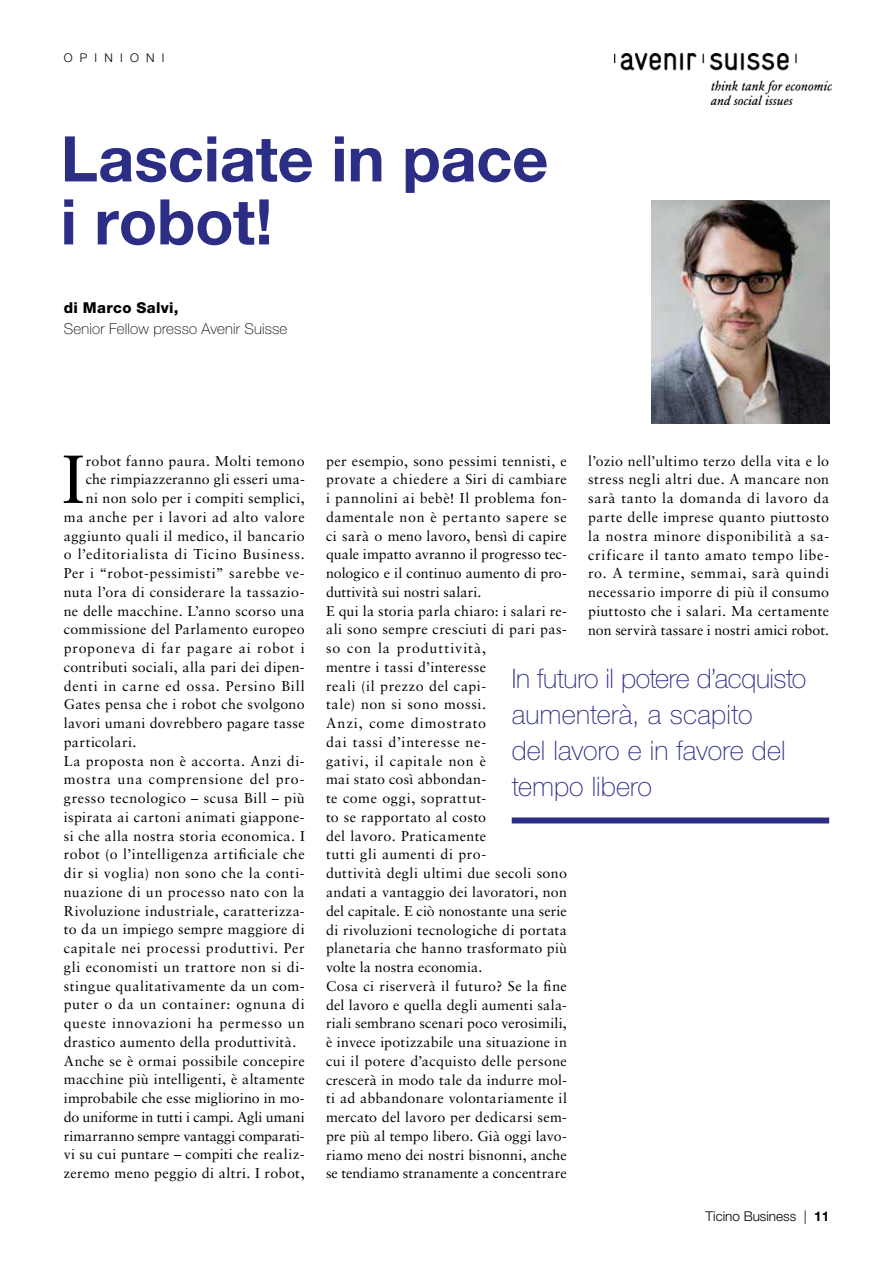
<style>
.page{position:relative;width:893px;height:1263px;background:#fff}
.page>*{position:absolute;margin:0;border:0;box-sizing:border-box;transform-origin:0 0}
.t1{font:67.95px "Sabon";color:#000}
.t2{font:700 63px/63px "Helvetica Neue LT Std";letter-spacing:-.005em;color:#2c2d84}
.t3{font:100 27px/36px "Helvetica Neue LT Std";letter-spacing:-.005em;color:#2c2d84}
.t4{font:100 15px "Helvetica Neue LT Std";letter-spacing:.015em;color:#000}
.t5{font:800 15px "Helvetica Neue LT Std";letter-spacing:.02em;color:#000}
.t6{font:14.25px/18.8px "Sabon";letter-spacing:.025em;color:#000}
.t7{font:14.25px "Sabon";letter-spacing:.055em;color:#000}
.t8{font:14.25px "Sabon";letter-spacing:.045em;color:#000}
.t9{font:14.25px "Sabon";color:#000}
.t10{font:14.25px "Sabon";letter-spacing:-.01em;color:#000}
.t11{font:14.25px "Sabon";letter-spacing:.06em;color:#000}
.t12{font:14.25px "Sabon";letter-spacing:.05em;color:#000}
.t13{font:300 13.5px "Helvetica Neue LT Std";color:#000}
.t14{font:300 12px "Helvetica Neue LT Std";letter-spacing:.6em;color:#000}
.s1{font-weight:700}
</style>
<div class="page">
<div style="left:512px;top:817px;width:317px;height:6px;background:#2c2d84"></div>
<img style="left:615px;top:53px;width:216px;height:51px">
<img style="left:651px;top:200px;width:178px;height:223px">
<p class="t14" style="left:64px;top:50px;width:102px">OPINIONI</p>
<h2 class="t2" style="left:61px;top:126px;width:489px">Lasciate in pace i robot!</h2>
<p class="t5" style="left:64px;top:298px;width:116px">di Marco Salvi,</p>
<p class="t4" style="left:64px;top:320px;width:225px">Senior Fellow presso Avenir Suisse</p>
<h1 class="t1" style="left:62px;top:439px;width:24px">I</h1>
<p class="t6" style="left:86px;top:451px;width:221px">robot fanno paura. Molti temono</p>
<p class="t6" style="left:86px;top:470px;width:221px">che rimpiazzeranno gli esseri uma-</p>
<p class="t6" style="left:86px;top:488px;width:221px">ni non solo per i compiti semplici,</p>
<p class="t6" style="left:64px;top:507px;width:242px">ma anche per i lavori ad alto valore</p>
<p class="t6" style="left:64px;top:526px;width:242px">aggiunto quali il medico, il bancario</p>
<p class="t7" style="left:64px;top:546px;width:242px">o l’editorialista di Ticino Business.</p>
<p class="t8" style="left:64px;top:565px;width:242px">Per i “robot-pessimisti” sarebbe ve-</p>
<p class="t6" style="left:64px;top:582px;width:242px">nuta l’ora di considerare la tassazio-</p>
<p class="t6" style="left:64px;top:601px;width:242px">ne delle macchine. L’anno scorso una</p>
<p class="t6" style="left:64px;top:620px;width:242px">commissione del Parlamento europeo</p>
<p class="t7" style="left:64px;top:640px;width:242px">proponeva di far pagare ai robot i</p>
<p class="t6" style="left:64px;top:657px;width:242px">contributi sociali, alla pari dei dipen-</p>
<p class="t11" style="left:64px;top:677px;width:242px">denti in carne ed ossa. Persino Bill</p>
<p class="t6" style="left:64px;top:695px;width:242px">Gates pensa che i robot che svolgono</p>
<p class="t6" style="left:64px;top:714px;width:242px">lavori umani dovrebbero pagare tasse</p>
<p class="t6" style="left:64px;top:732px;width:74px">particolari.</p>
<p class="t8" style="left:64px;top:752px;width:242px">La proposta non è accorta. Anzi di-</p>
<p class="t7" style="left:64px;top:771px;width:242px">mostra una comprensione del pro-</p>
<p class="t6" style="left:64px;top:789px;width:243px">gresso tecnologico – scusa Bill – più</p>
<p class="t6" style="left:64px;top:807px;width:242px">ispirata ai cartoni animati giappone-</p>
<p class="t6" style="left:64px;top:826px;width:242px">si che alla nostra storia economica. I</p>
<p class="t8" style="left:64px;top:846px;width:242px">robot (o l’intelligenza artificiale che</p>
<p class="t6" style="left:64px;top:864px;width:242px">dir si voglia) non sono che la conti-</p>
<p class="t6" style="left:64px;top:882px;width:242px">nuazione di un processo nato con la</p>
<p class="t6" style="left:64px;top:901px;width:242px">Rivoluzione industriale, caratterizza-</p>
<p class="t6" style="left:64px;top:920px;width:242px">to da un impiego sempre maggiore di</p>
<p class="t6" style="left:64px;top:939px;width:242px">capitale nei processi produttivi. Per</p>
<p class="t6" style="left:64px;top:957px;width:242px">gli economisti un trattore non si di-</p>
<p class="t6" style="left:64px;top:976px;width:242px">stingue qualitativamente da un com-</p>
<p class="t12" style="left:64px;top:996px;width:242px">puter o da un container: ognuna di</p>
<p class="t7" style="left:64px;top:1015px;width:242px">queste innovazioni ha permesso un</p>
<p class="t6" style="left:64px;top:1032px;width:234px">drastico aumento della produttività.</p>
<p class="t6" style="left:64px;top:1051px;width:242px">Anche se è ormai possibile concepire</p>
<p class="t6" style="left:64px;top:1070px;width:242px">macchine più intelligenti, è altamente</p>
<p class="t9" style="left:64px;top:1090px;width:242px">improbabile che esse migliorino in mo-</p>
<p class="t9" style="left:64px;top:1108px;width:242px">do uniforme in tutti i campi. Agli umani</p>
<p class="t10" style="left:64px;top:1127px;width:242px">rimarranno sempre vantaggi comparati-</p>
<p class="t6" style="left:64px;top:1145px;width:242px">vi su cui puntare – compiti che realiz-</p>
<p class="t6" style="left:64px;top:1164px;width:242px">zeremo meno peggio di altri. I robot,</p>
<p class="t6" style="left:326px;top:451px;width:242px">per esempio, sono pessimi tennisti, e provate a chiedere a Siri di cambiare i pannolini ai bebè! Il problema fon&shy;damentale non è pertanto sapere se ci sarà o meno lavoro, bensì di capire quale impatto avranno il progresso tec&shy;nologico e il continuo aumento di pro&shy;duttività sui nostri salari.<br>E qui la storia parla chiaro: i salari re&shy;ali sono sempre cresciuti di pari pas&shy;so con la produttività,<br>mentre i tassi d’interesse<br>reali (il prezzo del capi-<br>tale) non si sono mossi.<br>Anzi, come dimostrato<br>dai tassi d’interesse ne-<br>gativi, il capitale non è<br>mai stato così abbondan-<br>te come oggi, soprattut-<br>to se rapportato al costo<br>del lavoro. Praticamente<br>tutti gli aumenti di pro-<br>duttività degli ultimi due secoli sono andati a vantaggio dei lavoratori, non del capitale. E ciò nonostante una serie di rivoluzioni tecnologiche di portata planetaria che hanno trasformato più volte la nostra economia.<br>Cosa ci riserverà il futuro? Se la fine del lavoro e quella degli aumenti sala&shy;riali sembrano scenari poco verosimili, è invece ipotizzabile una situazione in cui il potere d’acquisto delle persone crescerà in modo tale da indurre mol&shy;ti ad abbandonare volontariamente il mercato del lavoro per dedicarsi sem&shy;pre più al tempo libero. Già oggi lavo&shy;riamo meno dei nostri bisnonni, anche se tendiamo stranamente a concentrare</p>
<p class="t6" style="left:588px;top:451px;width:242px;text-align:justify">l’ozio nell’ultimo terzo della vita e lo stress negli altri due. A mancare non sarà tanto la domanda di lavoro da parte delle imprese quanto piuttosto la nostra minore disponibilità a sa&shy;crificare il tanto amato tempo libe&shy;ro. A termine, semmai, sarà quindi necessario imporre di più il consumo piuttosto che i salari. Ma certamente non servirà tassare i nostri amici robot.</p>
<h3 class="t3" style="left:512px;top:660px;width:296px">In futuro il potere d’acquisto aumenterà, a scapito<br>del lavoro e in favore del tempo libero</h3>
<p class="t13" style="left:705px;top:1207px;width:125px">Ticino Business | <span class="s1">11</span></p>
</div>
